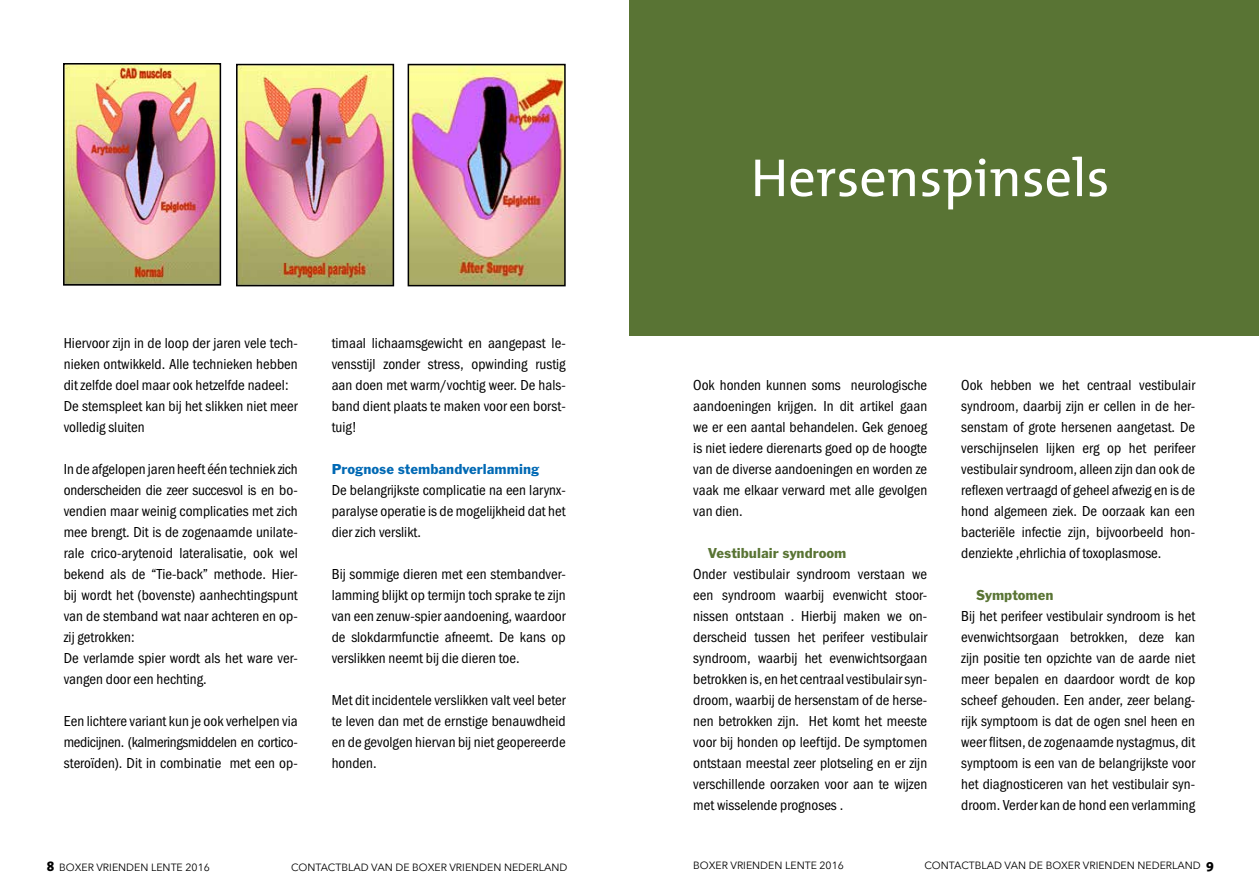
<style>
.page{position:relative;width:1259px;height:893px;background:#fff}
.page>*{position:absolute;margin:0;border:0;box-sizing:border-box;transform-origin:0 0}
.t1{font:54px "The Mix";color:#fff}
.t2{font:15px/21px "Franklin Got URWTCE Boo Con";color:#000;text-align:justify}
.t3{font:15px "Franklin Got T";color:#597434}
.t4{font:15px "Franklin Got T";color:#0069b4}
.t5{font:10.5px "Avenir Next";color:#000}
.s1{font-family:"The Sans";font-weight:800;font-size:13.5px}
</style>
<div class="page">
<img style="left:66px;top:66px;width:152px;height:217px">
<div style="left:63px;top:63px;width:158px;height:223px;border:2px solid #000"></div>
<img style="left:239px;top:67px;width:152px;height:216px">
<div style="left:236px;top:64px;width:158px;height:222px;border:2px solid #000"></div>
<img style="left:410px;top:67px;width:153px;height:216px">
<div style="left:407px;top:64px;width:159px;height:222px;border:2px solid #000"></div>
<div style="left:629px;top:0;width:630px;height:336px;background:#597434"></div>
<p class="t2" style="left:64px;top:333px;width:235px;text-align:left">Hiervoor zijn in de loop der jaren vele tech&shy;nieken ontwikkeld. Alle technieken hebben dit zelfde doel maar ook hetzelfde nadeel:<br>De stemspleet kan bij het slikken niet meer volledig sluiten</p>
<p class="t2" style="left:64px;top:459px;width:235px;text-align:left">In de afgelopen jaren heeft één techniek zich onderscheiden die zeer succesvol is en bo&shy;vendien maar weinig complicaties met zich mee brengt. Dit is de zogenaamde unilate&shy;rale crico-arytenoid lateralisatie, ook wel bekend als de “Tie-back” methode. Hier&shy;bij wordt het (bovenste) aanhechtingspunt van de stemband wat naar achteren en op&shy;zij getrokken:<br>De verlamde spier wordt als het ware ver&shy;vangen door een hechting.</p>
<p class="t2" style="left:64px;top:711px;width:235px">Een lichtere variant kun je ook verhelpen via medicijnen. (kalmeringsmiddelen en cortico&shy;steroïden). Dit in combinatie met een op-</p>
<p class="t2" style="left:332px;top:333px;width:235px">timaal lichaamsgewicht en aangepast le&shy;vensstijl zonder stress, opwinding rustig aan doen met warm/vochtig weer. De hals&shy;band dient plaats te maken voor een borst&shy;tuig!</p>
<p class="t4" style="left:332px;top:460px;width:209px">Prognose stembandverlamming</p>
<p class="t2" style="left:332px;top:480px;width:235px">De belangrijkste complicatie na een larynx&shy;paralyse operatie is de mogelijkheid dat het dier zich verslikt.</p>
<p class="t2" style="left:332px;top:564px;width:235px">Bij sommige dieren met een stembandver&shy;lamming blijkt op termijn toch sprake te zijn van een zenuw-spier aandoening, waardoor de slokdarmfunctie afneemt. De kans op verslikken neemt bij die dieren toe.</p>
<p class="t2" style="left:332px;top:690px;width:235px">Met dit incidentele verslikken valt veel beter te leven dan met de ernstige benauwdheid en de gevolgen hiervan bij niet geopereerde honden.</p>
<h1 class="t1" style="left:750px;top:133px;width:360px">Hersenspinsels</h1>
<p class="t2" style="left:693px;top:375px;width:235px">Ook honden kunnen soms neurologische aandoeningen krijgen. In dit artikel gaan we er een aantal behandelen. Gek genoeg is niet iedere dierenarts goed op de hoogte van de diverse aandoeningen en worden ze vaak me elkaar verward met alle gevolgen van dien.</p>
<p class="t3" style="left:708px;top:544px;width:140px">Vestibulair syndroom</p>
<p class="t2" style="left:693px;top:564px;width:235px">Onder vestibulair syndroom verstaan we een syndroom waarbij evenwicht stoor&shy;nissen ontstaan . Hierbij maken we on&shy;derscheid tussen het perifeer vestibulair syndroom, waarbij het evenwichtsorgaan betrokken is, en het centraal vestibulair syn&shy;droom, waarbij de hersenstam of de herse&shy;nen betrokken zijn. Het komt het meeste voor bij honden op leeftijd. De symptomen ontstaan meestal zeer plotseling en er zijn verschillende oorzaken voor aan te wijzen met wisselende prognoses .</p>
<p class="t2" style="left:961px;top:375px;width:235px">Ook hebben we het centraal vestibulair syndroom, daarbij zijn er cellen in de her&shy;senstam of grote hersenen aangetast. De verschijnselen lijken erg op het perifeer vestibulair syndroom, alleen zijn dan ook de reflexen vertraagd of geheel afwezig en is de hond algemeen ziek. De oorzaak kan een bacteriële infectie zijn, bijvoorbeeld hon&shy;denziekte ,ehrlichia of toxoplasmose.</p>
<p class="t3" style="left:976px;top:586px;width:79px">Symptomen</p>
<p class="t2" style="left:961px;top:606px;width:235px">Bij het perifeer vestibulair syndroom is het evenwichtsorgaan betrokken, deze kan zijn positie ten opzichte van de aarde niet meer bepalen en daardoor wordt de kop scheef gehouden. Een ander, zeer belang&shy;rijk symptoom is dat de ogen snel heen en weer flitsen, de zogenaamde nystagmus, dit symptoom is een van de belangrijkste voor het diagnosticeren van het vestibulair syn&shy;droom. Verder kan de hond een verlamming</p>
<p class="t5" style="left:47px;top:859px;width:165px"><span class="s1">8</span> BOXER VRIENDEN LENTE 2016</p>
<p class="t5" style="left:291px;top:859px;width:278px">CONTACTBLAD VAN DE BOXER VRIENDEN NEDERLAND</p>
<p class="t5" style="left:693px;top:856px;width:152px">BOXER VRIENDEN LENTE 2016</p>
<p class="t5" style="left:924px;top:856px;width:291px">CONTACTBLAD VAN DE BOXER VRIENDEN NEDERLAND <span class="s1">9</span></p>
</div>
